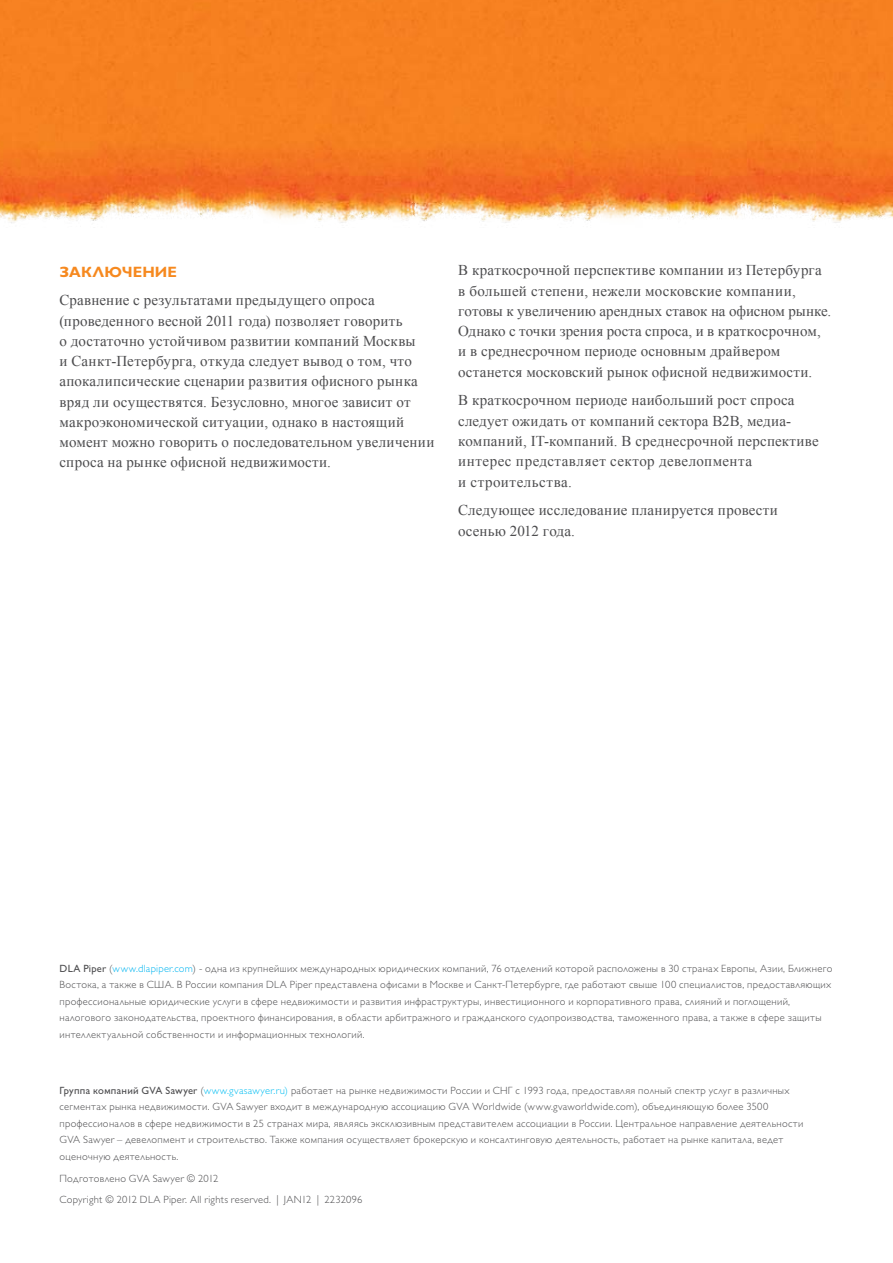
<style>
.page{position:relative;width:893px;height:1263px;background:#fff}
.page>*{position:absolute;margin:0;border:0;box-sizing:border-box;transform-origin:0 0}
.t1{font:15px/20.2px "Times New Roman";letter-spacing:.015em;color:#4d4d4f}
.t2{font:700 15px "Gill Sans Cyr";letter-spacing:.005em;color:#f6891f}
.t3{font:300 10.5px/16.5px "Gill Sans Cyr";letter-spacing:.03em;color:#4d4d4f}
.t4{font:300 10.5px "Gill Sans Std";letter-spacing:.025em;color:#4d4d4f}
.s1{font-weight:400}
.s2{color:#00b5f1}
.s3{font-family:"Gill Sans Std";font-weight:400}
.s4{color:#00bdf2}
</style>
<div class="page">
<img style="left:0;top:0;width:893px;height:223px">
<h1 class="t2" style="left:60px;top:263px;width:119px">Заключение</h1>
<p class="t1" style="left:60px;top:290px;width:376px">Сравнение с результатами предыдущего опроса (проведенного весной 2011 года) позволяет говорить<br>о достаточно устойчивом развитии компаний Москвы<br>и Санкт-Петербурга, откуда следует вывод о том, что апокалипсические сценарии развития офисного рынка вряд ли осуществятся. Безусловно, многое зависит от макроэкономической ситуации, однако в настоящий момент можно говорить о последовательном увеличении спроса на рынке офисной недвижимости.</p>
<p class="t1" style="left:458px;top:260px;width:375px">В краткосрочной перспективе компании из Петербурга в большей степени, нежели московские компании, готовы к увеличению арендных ставок на офисном рынке.<br>Однако с точки зрения роста спроса, и в краткосрочном, и в среднесрочном периоде основным драйвером останется московский рынок офисной недвижимости.</p>
<h1 class="t1" style="left:458px;top:390px;width:362px">В краткосрочном периоде наибольший рост спроса следует ожидать от компаний сектора В2В, медиа&shy;компаний, IT-компаний. В среднесрочной перспективе интерес представляет сектор девелопмента<br>и строительства.</h1>
<h1 class="t1" style="left:458px;top:500px;width:321px">Следующее исследование планируется провести осенью 2012 года.</h1>
<p class="t3" style="left:60px;top:960px;width:774px"><span class="s1">DLA Piper</span> (<span class="s2">www.dlapiper.com</span>) - одна из крупнейших международных юридических компаний, 76 отделений которой расположены в 30 странах Европы, Азии, Ближнего Востока, а также в США. В России компания DLA Piper представлена офисами в Москве и Санкт-Петербурге, где работают свыше 100 специалистов, предоставляющих профессиональные юридические услуги в сфере недвижимости и развития инфраструктуры, инвестиционного и корпоративного права, слияний и поглощений, налогового законодательства, проектного финансирования, в области арбитражного и гражданского судопроизводства, таможенного права, а также в сфере защиты интеллектуальной собственности и информационных технологий.</p>
<p class="t3" style="left:60px;top:1082px;width:745px"><span class="s1">Группа компаний</span> <span class="s3">GVA Sawyer</span> (<span class="s4">www.gvasawyer.ru)</span> работает на рынке недвижимости России и СНГ с 1993 года, предоставляя полный спектр услуг в различных сегментах рынка недвижимости. GVA Sawyer входит в международную ассоциацию GVA Worldwide (www.gvaworldwide.com), объединяющую более 3500 профессионалов в сфере недвижимости в 25 странах мира, являясь эксклюзивным представителем ассоциации в России. Центральное направление деятельности GVA Sawyer – девелопмент и строительство. Также компания осуществляет брокерскую и консалтинговую деятельность, работает на рынке капитала, ведет оценочную деятельность.</p>
<p class="t3" style="left:60px;top:1170px;width:160px">Подготовлено GVA Sawyer © 2012</p>
<p class="t4" style="left:60px;top:1194px;width:304px">Copyright © 2012 DLA Piper. All rights reserved. | JAN12 | 2232096</p>
</div>
